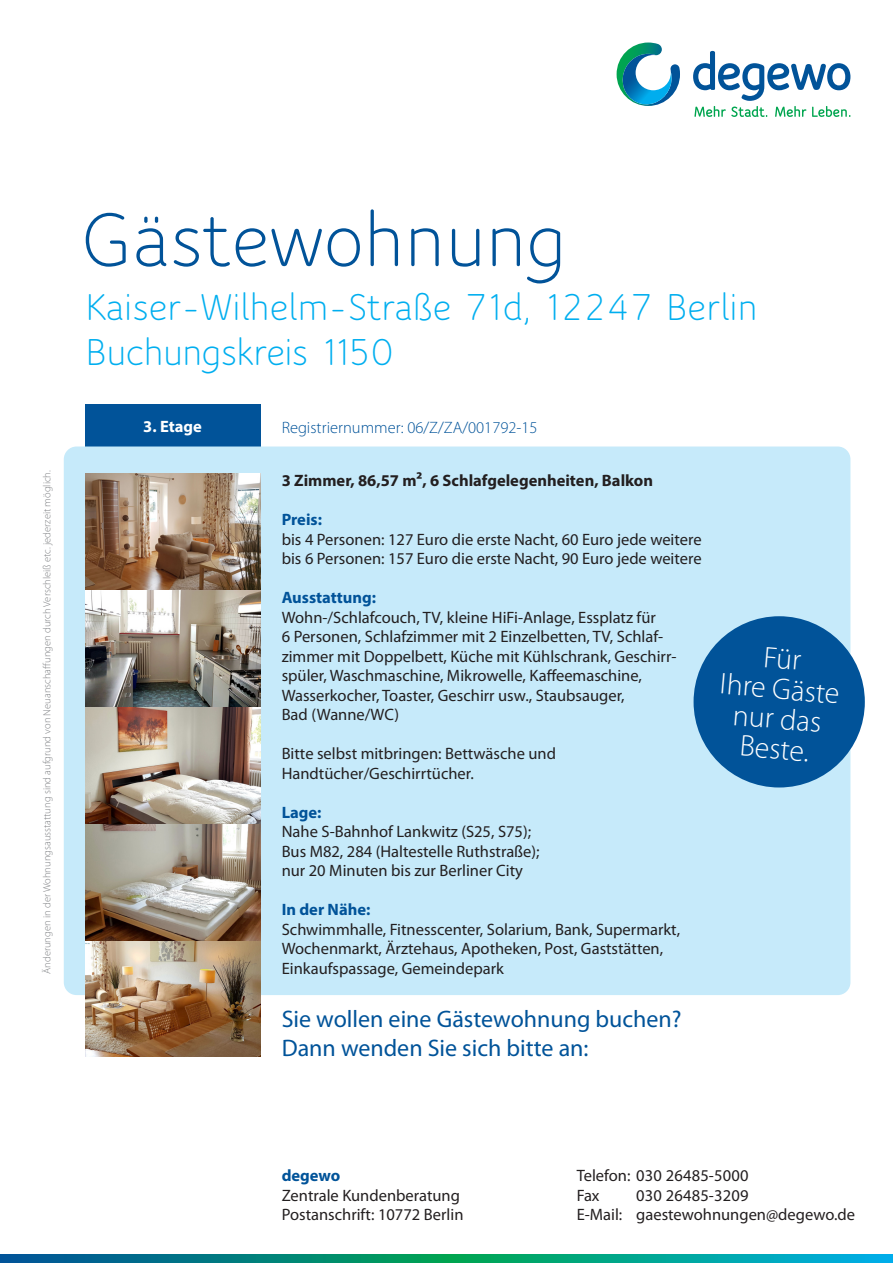
<style>
.page{position:relative;width:893px;height:1263px;background:#fff}
.page>*{position:absolute;margin:0;border:0;box-sizing:border-box;transform-origin:0 0}
.t1{font:82.5px "Speak OT";color:#015399}
.t2{font:40.5px/45px "Speak OT";color:#00aeef}
.t3{font:300 30px/30px "Myriad Pro";color:#fff;text-align:center}
.t4{font:24px/28.5px "Myriad Pro";color:#015399}
.t5{font:16.5px/19.5px "Myriad Pro";color:#231f20}
.t6{font:700 16.5px "Myriad Pro";color:#231f20}
.t7{font:700 16.5px "Myriad Pro";color:#015399}
.t8{font:300 16.5px "Myriad Pro";color:#015399}
.t9{font:700 16.5px "Myriad Pro";color:#fff}
.t10{font:300 10.5px "Myriad Pro";color:#808285}
</style>
<div class="page">
<div style="left:85px;top:404px;width:175px;height:117px;background:#015399"></div>
<div style="left:64px;top:446px;width:786px;height:549px;background:#c6eafa;border-radius:13px"></div>
<svg style="left:693px;top:51px;width:157px;height:66px"></svg>
<svg style="left:617px;top:43px;width:63px;height:63px"></svg>
<img style="left:85px;top:474px;width:175px;height:582px">
<div style="left:694px;top:616px;width:171px;height:171px;background:#015399;border-radius:50%"></div>
<svg style="left:0;top:1254px;width:893px;height:9px;background:#00918b"></svg>
<p class="t10" style="left:41px;top:974px;width:505px;rotate:-90deg">Änderungen in der Wohnungsausstattung sind aufgrund von Neuanschaffungen durch Verschleiß etc. jederzeit möglich.</p>
<h1 class="t1" style="left:81px;top:190px;width:487px">Gästewohnung</h1>
<h2 class="t2" style="left:85px;top:283px;width:674px">Kaiser-Wilhelm-Straße 71d, 12247 Berlin<br>Buchungskreis 1150</h2>
<p class="t9" style="left:143px;top:415px;width:60px">3. Etage</p>
<p class="t8" style="left:282px;top:418px;width:257px">Registriernummer: 06/Z/ZA/001792-15</p>
<p class="t6" style="left:282px;top:470px;width:373px">3 Zimmer, 86,57 m², 6 Schlafgelegenheiten, Balkon</p>
<p class="t7" style="left:282px;top:509px;width:42px">Preis:</p>
<p class="t5" style="left:282px;top:529px;width:421px">bis 4 Personen: 127 Euro die erste Nacht, 60 Euro jede weitere bis 6 Personen: 157 Euro die erste Nacht, 90 Euro jede weitere</p>
<p class="t7" style="left:282px;top:587px;width:96px">Ausstattung:</p>
<p class="t5" style="left:282px;top:607px;width:396px">Wohn-/Schlafcouch, TV, kleine HiFi-Anlage, Essplatz für<br>6 Personen, Schlafzimmer mit 2 Einzelbetten, TV, Schlaf&shy;zimmer mit Doppelbett, Küche mit Kühlschrank, Geschirr&shy;spüler, Waschmaschine, Mikrowelle, Kaffeemaschine, Wasserkocher, Toaster, Geschirr usw., Staubsauger,<br>Bad (Wanne/WC)</p>
<p class="t5" style="left:282px;top:744px;width:276px">Bitte selbst mitbringen: Bettwäsche und<br>Handtücher/Geschirrtücher.</p>
<p class="t7" style="left:282px;top:801px;width:41px">Lage:</p>
<p class="t5" style="left:282px;top:822px;width:259px">Nahe S-Bahnhof Lankwitz (S25, S75);<br>Bus M82, 284 (Haltestelle Ruthstraße); nur 20 Minuten bis zur Berliner City</p>
<p class="t7" style="left:282px;top:899px;width:90px">In der Nähe:</p>
<p class="t5" style="left:282px;top:919px;width:400px">Schwimmhalle, Fitnesscenter, Solarium, Bank, Supermarkt,<br>Wochenmarkt, Ärztehaus, Apotheken, Post, Gaststätten,<br>Einkaufspassage, Gemeindepark</p>
<h3 class="t4" style="left:282px;top:1004px;width:401px">Sie wollen eine Gästewohnung buchen?<br>Dann wenden Sie sich bitte an:</h3>
<h3 class="t3" style="left:724px;top:638px;width:121px;rotate:5deg">Für<br>Ihre Gäste nur das<br>Beste.</h3>
<p class="t7" style="left:282px;top:1165px;width:60px">degewo</p>
<p class="t5" style="left:282px;top:1185px;width:183px">Zentrale Kundenberatung<br>Postanschrift: 10772 Berlin</p>
<p class="t5" style="left:577px;top:1166px;width:173px">Telefon: 030 26485-5000<br>Fax</p>
<p class="t5" style="left:577px;top:1185px;width:280px;text-indent:60px">030 26485-3209<br>E-Mail: gaestewohnungen@degewo.de</p>
</div>
